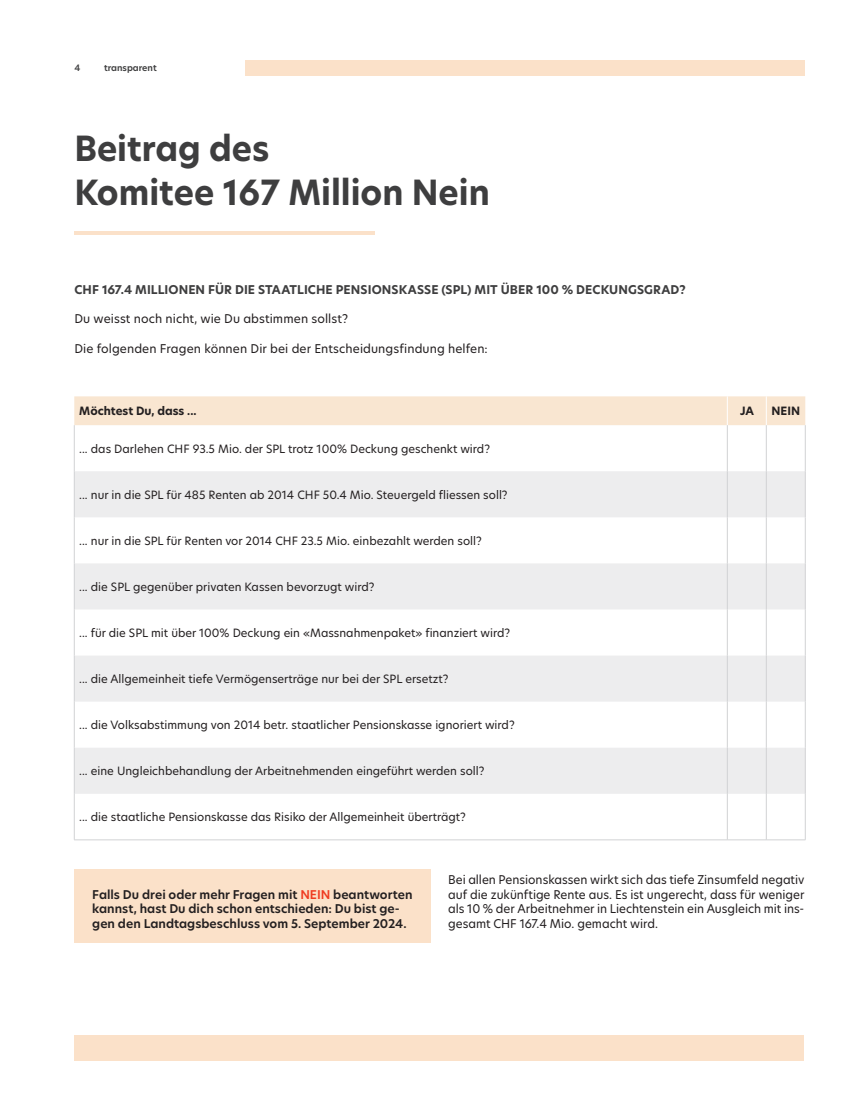
<style>
.page{position:relative;width:854px;height:1120px;background:#fff}
.page>*{position:absolute;margin:0;border:0;box-sizing:border-box;transform-origin:0 0}
.t1{font:700 34px/44.2px "New Hero";color:#3e3e3f}
.t2{font:11.88px/14.8px "New Hero";letter-spacing:.005em;color:#231f20;text-align:justify}
.t3{font:600 11.88px/14.8px "New Hero";color:#231f20}
.t4{font:700 11.88px "New Hero";letter-spacing:.01em;color:#3e3e3f}
.t5{font:11.25px "New Hero";color:#231f20}
.t6{font:700 11.25px "New Hero";color:#231f20}
.t7{font:600 8.75px "New Hero";color:#3e3e3f}
.s1{color:#ef3c22}
</style>
<div class="page">
<div style="left:74px;top:1035px;width:730px;height:25px;background:#fbe1c9"></div>
<div style="left:245px;top:60px;width:559px;height:15px;background:#fbe1c9"></div>
<svg style="left:75px;top:471px;width:730px;height:323px;fill:#ededee"></svg>
<div style="left:74px;top:396px;width:731px;height:29px;background:#f9e6d1"></div>
<hr style="left:74px;top:425px;width:1px;height:46px;background:#d1d2d4">
<hr style="left:74px;top:517px;width:1px;height:46px;background:#d1d2d4">
<hr style="left:74px;top:609px;width:1px;height:46px;background:#d1d2d4">
<hr style="left:74px;top:701px;width:1px;height:47px;background:#d1d2d4">
<hr style="left:727px;top:425px;width:1px;height:46px;background:#d1d2d4">
<hr style="left:766px;top:425px;width:1px;height:46px;background:#d1d2d4">
<hr style="left:805px;top:425px;width:1px;height:46px;background:#d1d2d4">
<hr style="left:74px;top:471px;width:1px;height:46px;background:#d1d2d4">
<hr style="left:727px;top:471px;width:1px;height:46px;background:#d1d2d4">
<hr style="left:766px;top:471px;width:1px;height:46px;background:#d1d2d4">
<hr style="left:805px;top:471px;width:1px;height:46px;background:#d1d2d4">
<hr style="left:727px;top:517px;width:1px;height:46px;background:#d1d2d4">
<hr style="left:766px;top:517px;width:1px;height:46px;background:#d1d2d4">
<hr style="left:805px;top:517px;width:1px;height:46px;background:#d1d2d4">
<hr style="left:74px;top:563px;width:1px;height:46px;background:#d1d2d4">
<hr style="left:727px;top:563px;width:1px;height:46px;background:#d1d2d4">
<hr style="left:766px;top:563px;width:1px;height:46px;background:#d1d2d4">
<hr style="left:805px;top:563px;width:1px;height:46px;background:#d1d2d4">
<hr style="left:727px;top:609px;width:1px;height:46px;background:#d1d2d4">
<hr style="left:766px;top:609px;width:1px;height:46px;background:#d1d2d4">
<hr style="left:805px;top:609px;width:1px;height:46px;background:#d1d2d4">
<hr style="left:74px;top:655px;width:1px;height:46px;background:#d1d2d4">
<hr style="left:727px;top:655px;width:1px;height:46px;background:#d1d2d4">
<hr style="left:766px;top:655px;width:1px;height:46px;background:#d1d2d4">
<hr style="left:805px;top:655px;width:1px;height:46px;background:#d1d2d4">
<hr style="left:727px;top:701px;width:1px;height:47px;background:#d1d2d4">
<hr style="left:766px;top:701px;width:1px;height:47px;background:#d1d2d4">
<hr style="left:805px;top:701px;width:1px;height:47px;background:#d1d2d4">
<hr style="left:74px;top:748px;width:1px;height:46px;background:#d1d2d4">
<hr style="left:727px;top:748px;width:1px;height:46px;background:#d1d2d4">
<hr style="left:766px;top:748px;width:1px;height:46px;background:#d1d2d4">
<hr style="left:805px;top:748px;width:1px;height:46px;background:#d1d2d4">
<hr style="left:74px;top:794px;width:1px;height:45px;background:#d1d2d4">
<hr style="left:74px;top:839px;width:653px;height:1px;background:#d1d2d4">
<hr style="left:727px;top:839px;width:39px;height:1px;background:#d1d2d4">
<hr style="left:766px;top:839px;width:39px;height:1px;background:#d1d2d4">
<hr style="left:727px;top:794px;width:1px;height:45px;background:#d1d2d4">
<hr style="left:766px;top:794px;width:1px;height:45px;background:#d1d2d4">
<hr style="left:805px;top:794px;width:1px;height:45px;background:#d1d2d4">
<div style="left:74px;top:869px;width:356px;height:74px;background:#fbe1c9"></div>
<hr style="left:74px;top:231px;width:301px;height:4px;background:#fbe1c9">
<p class="t7" style="left:74px;top:62px;width:7px">4</p>
<p class="t7" style="left:104px;top:62px;width:54px">transparent</p>
<h1 class="t1" style="left:74px;top:126px;width:417px">Beitrag des<br>Komitee 167 Million Nein</h1>
<p class="t4" style="left:74px;top:281px;width:613px">CHF 167.4 MILLIONEN FÜR DIE STAATLICHE PENSIONSKASSE (SPL) MIT ÜBER 100 % DECKUNGSGRAD?</p>
<p class="t2" style="left:74px;top:311px;width:275px">Du weisst noch nicht, wie Du abstimmen sollst?</p>
<p class="t2" style="left:74px;top:341px;width:415px">Die folgenden Fragen können Dir bei der Entscheidungsfindung helfen:</p>
<p class="t6" style="left:79px;top:403px;width:119px">Möchtest Du, dass ...</p>
<p class="t6" style="left:740px;top:403px;width:15px">JA</p>
<p class="t6" style="left:771px;top:403px;width:30px">NEIN</p>
<p class="t5" style="left:79px;top:441px;width:412px">... das Darlehen CHF 93.5 Mio. der SPL trotz 100% Deckung geschenkt wird?</p>
<p class="t5" style="left:79px;top:487px;width:430px">... nur in die SPL für 485 Renten ab 2014 CHF 50.4 Mio. Steuergeld fliessen soll?</p>
<p class="t5" style="left:79px;top:533px;width:404px">... nur in die SPL für Renten vor 2014 CHF 23.5 Mio. einbezahlt werden soll?</p>
<p class="t5" style="left:79px;top:579px;width:297px">... die SPL gegenüber privaten Kassen bevorzugt wird?</p>
<p class="t5" style="left:79px;top:625px;width:432px">... für die SPL mit über 100% Deckung ein «Massnahmenpaket» finanziert wird?</p>
<p class="t5" style="left:79px;top:671px;width:371px">... die Allgemeinheit tiefe Vermögenserträge nur bei der SPL ersetzt?</p>
<p class="t5" style="left:79px;top:717px;width:437px">... die Volksabstimmung von 2014 betr. staatlicher Pensionskasse ignoriert wird?</p>
<p class="t5" style="left:79px;top:763px;width:407px">... eine Ungleichbehandlung der Arbeitnehmenden eingeführt werden soll?</p>
<p class="t5" style="left:79px;top:809px;width:388px">... die staatliche Pensionskasse das Risiko der Allgemeinheit überträgt?</p>
<p class="t3" style="left:92px;top:886px;width:322px">Falls Du drei oder mehr Fragen mit <span class="s1">NEIN</span> beantworten kannst, hast Du dich schon entschieden: Du bist ge&shy;gen den Landtagsbeschluss vom 5. September 2024.</p>
<p class="t2" style="left:448px;top:872px;width:358px">Bei allen Pensionskassen wirkt sich das tiefe Zinsumfeld negativ auf die zukünftige Rente aus. Es ist ungerecht, dass für weniger als 10 % der Arbeitnehmer in Liechtenstein ein Ausgleich mit ins&shy;gesamt CHF 167.4 Mio. gemacht wird.</p>
</div>
